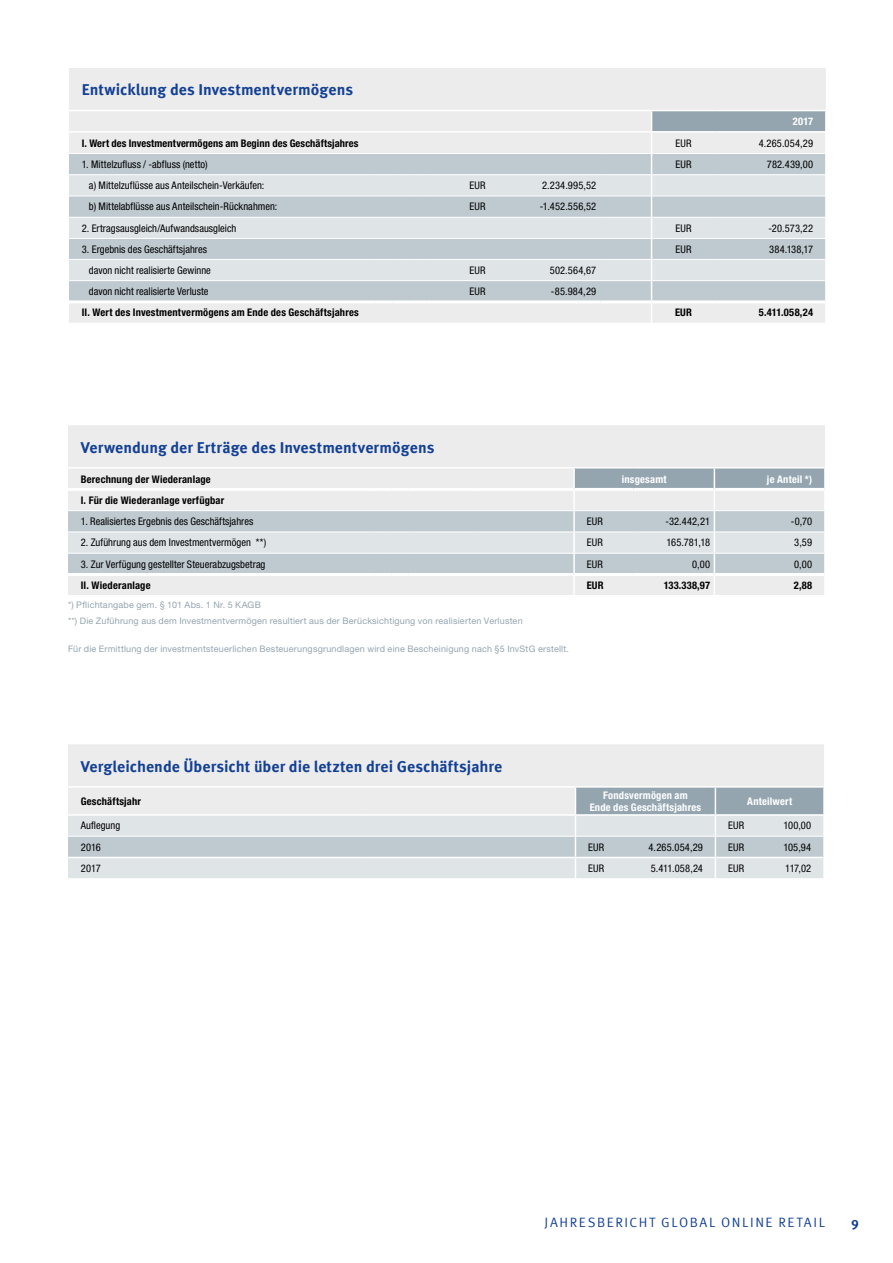
<style>
.page{position:relative;width:893px;height:1263px;background:#fff}
.page>*{position:absolute;margin:0;border:0;box-sizing:border-box;transform-origin:0 0}
.t1{font:700 15.75px "Meta Offc Pro";color:#134094}
.t2{font:13.5px "Meta Offc Pro Norm";letter-spacing:.115em;color:#134094}
.t3{font:700 13.5px "Meta Offc Pro";color:#134094}
.t4{font:condensed 10.5px "Helvetica Neue LTW1 G";letter-spacing:.005em;color:#000}
.t5{font:700 condensed 10.5px "Helvetica Neue LTW1 G";letter-spacing:.015em;color:#000}
.t6{font:700 condensed 10.5px/11.7px "Helvetica Neue LTW1 G";letter-spacing:.02em;color:#fff;text-align:center}
.t7{font:9px/15.9px "Helvetica Neue LTW1 G";letter-spacing:.025em;color:#94a5b0}
</style>
<div class="page">
<div style="left:69px;top:68px;width:757px;height:255px;background:#ececed"></div>
<div style="left:69px;top:154px;width:582px;height:146px;background:#bfc9d0"></div>
<svg style="left:69px;top:175px;width:582px;height:105px;background:#d2d9de"></svg>
<hr style="left:69px;top:153px;width:306px;height:1px;background:#fff">
<svg style="left:375px;top:153px;width:51px;height:1px"></svg>
<hr style="left:426px;top:153px;width:64px;height:1px;background:#fff">
<hr style="left:69px;top:174px;width:306px;height:1px;background:#fff">
<svg style="left:375px;top:174px;width:51px;height:1px"></svg>
<hr style="left:426px;top:174px;width:64px;height:1px;background:#fff">
<hr style="left:69px;top:196px;width:306px;height:1px;background:#fff">
<svg style="left:375px;top:196px;width:51px;height:1px"></svg>
<hr style="left:426px;top:196px;width:64px;height:1px;background:#fff">
<hr style="left:69px;top:217px;width:306px;height:1px;background:#fff">
<svg style="left:375px;top:217px;width:51px;height:1px"></svg>
<hr style="left:426px;top:217px;width:64px;height:1px;background:#fff">
<hr style="left:69px;top:238px;width:306px;height:1px;background:#fff">
<svg style="left:375px;top:238px;width:51px;height:1px"></svg>
<hr style="left:426px;top:238px;width:64px;height:1px;background:#fff">
<hr style="left:69px;top:259px;width:306px;height:1px;background:#fff">
<svg style="left:375px;top:259px;width:51px;height:1px"></svg>
<hr style="left:426px;top:259px;width:64px;height:1px;background:#fff">
<hr style="left:69px;top:280px;width:306px;height:1px;background:#fff">
<svg style="left:375px;top:280px;width:51px;height:1px"></svg>
<hr style="left:426px;top:280px;width:64px;height:1px;background:#fff">
<hr style="left:490px;top:153px;width:110px;height:1px;background:#fff">
<hr style="left:600px;top:153px;width:51px;height:1px;background:#fff">
<hr style="left:490px;top:174px;width:110px;height:1px;background:#fff">
<hr style="left:600px;top:174px;width:51px;height:1px;background:#fff">
<hr style="left:490px;top:196px;width:110px;height:1px;background:#fff">
<hr style="left:600px;top:196px;width:51px;height:1px;background:#fff">
<hr style="left:490px;top:217px;width:110px;height:1px;background:#fff">
<hr style="left:600px;top:217px;width:51px;height:1px;background:#fff">
<hr style="left:490px;top:238px;width:110px;height:1px;background:#fff">
<hr style="left:600px;top:238px;width:51px;height:1px;background:#fff">
<hr style="left:490px;top:259px;width:110px;height:1px;background:#fff">
<hr style="left:600px;top:259px;width:51px;height:1px;background:#fff">
<hr style="left:490px;top:280px;width:110px;height:1px;background:#fff">
<hr style="left:600px;top:280px;width:51px;height:1px;background:#fff">
<hr style="left:69px;top:110px;width:306px;height:1px;background:#fff">
<svg style="left:375px;top:110px;width:51px;height:1px"></svg>
<hr style="left:426px;top:110px;width:64px;height:1px;background:#fff">
<hr style="left:490px;top:110px;width:110px;height:1px;background:#fff">
<hr style="left:652px;top:110px;width:63px;height:1px;background:#fff">
<hr style="left:715px;top:110px;width:112px;height:1px;background:#fff">
<hr style="left:600px;top:110px;width:52px;height:1px;background:#fff">
<hr style="left:69px;top:131px;width:306px;height:2px;background:#fff">
<svg style="left:375px;top:131px;width:51px;height:2px"></svg>
<hr style="left:426px;top:131px;width:64px;height:2px;background:#fff">
<hr style="left:490px;top:131px;width:110px;height:2px;background:#fff">
<hr style="left:600px;top:131px;width:52px;height:2px;background:#fff">
<svg style="left:651px;top:111px;width:175px;height:212px;background:#d0d7db"></svg>
<hr style="left:69px;top:300px;width:306px;height:3px;background:#fff">
<hr style="left:375px;top:300px;width:17px;height:3px;background:#fff">
<hr style="left:392px;top:300px;width:17px;height:3px;background:#fff">
<hr style="left:409px;top:300px;width:17px;height:3px;background:#fff">
<hr style="left:426px;top:300px;width:64px;height:3px;background:#fff">
<hr style="left:490px;top:300px;width:110px;height:3px;background:#fff">
<hr style="left:600px;top:300px;width:52px;height:3px;background:#fff">
<hr style="left:652px;top:300px;width:63px;height:3px;background:#fff">
<hr style="left:715px;top:300px;width:110px;height:3px;background:#fff">
<div style="left:68px;top:425px;width:757px;height:42px;background:#ececed"></div>
<svg style="left:68px;top:468px;width:757px;height:127px;background:#d9dde1"></svg>
<div style="left:68px;top:744px;width:756px;height:42px;background:#ececed"></div>
<svg style="left:68px;top:787px;width:756px;height:91px;background:#d5dbdf"></svg>
<h1 class="t1" style="left:82px;top:78px;width:273px">Entwicklung des Investmentvermögens</h1>
<p class="t6" style="left:793px;top:115px;width:22px">2017</p>
<p class="t5" style="left:82px;top:137px;width:278px">I. Wert des Investmentvermögens am Beginn des Geschäftsjahres</p>
<p class="t4" style="left:675px;top:137px;width:18px">EUR</p>
<p class="t4" style="left:759px;top:137px;width:56px">4.265.054,29</p>
<p class="t4" style="left:82px;top:158px;width:127px">1. Mittelzufluss / -abfluss (netto)</p>
<p class="t4" style="left:675px;top:158px;width:18px">EUR</p>
<p class="t4" style="left:767px;top:158px;width:48px">782.439,00</p>
<p class="t4" style="left:89px;top:179px;width:177px">a) Mittelzuflüsse aus Anteilschein-Verkäufen:</p>
<p class="t4" style="left:469px;top:179px;width:18px">EUR</p>
<p class="t4" style="left:542px;top:179px;width:56px">2.234.995,52</p>
<p class="t4" style="left:89px;top:200px;width:190px">b) Mittelabflüsse aus Anteilschein-Rücknahmen:</p>
<p class="t4" style="left:469px;top:200px;width:18px">EUR</p>
<p class="t4" style="left:540px;top:200px;width:58px">-1.452.556,52</p>
<p class="t4" style="left:82px;top:222px;width:156px">2. Ertragsausgleich/Aufwandsausgleich</p>
<p class="t4" style="left:675px;top:222px;width:18px">EUR</p>
<p class="t4" style="left:768px;top:222px;width:46px">-20.573,22</p>
<p class="t4" style="left:82px;top:243px;width:127px">3. Ergebnis des Geschäftsjahres</p>
<p class="t4" style="left:675px;top:243px;width:18px">EUR</p>
<p class="t4" style="left:769px;top:243px;width:45px">384.138,17</p>
<p class="t4" style="left:89px;top:264px;width:123px">davon nicht realisierte Gewinne</p>
<p class="t4" style="left:470px;top:264px;width:18px">EUR</p>
<p class="t4" style="left:550px;top:264px;width:48px">502.564,67</p>
<p class="t4" style="left:89px;top:285px;width:121px">davon nicht realisierte Verluste</p>
<p class="t4" style="left:470px;top:285px;width:18px">EUR</p>
<p class="t4" style="left:551px;top:285px;width:47px">-85.984,29</p>
<p class="t5" style="left:82px;top:306px;width:279px">II. Wert des Investmentvermögens am Ende des Geschäftsjahres</p>
<p class="t5" style="left:675px;top:306px;width:18px">EUR</p>
<p class="t5" style="left:759px;top:306px;width:56px">5.411.058,24</p>
<h1 class="t1" style="left:81px;top:435px;width:355px">Verwendung der Erträge des Investmentvermögens</h1>
<p class="t5" style="left:81px;top:472px;width:132px">Berechnung der Wiederanlage</p>
<p class="t6" style="left:622px;top:473px;width:46px">insgesamt</p>
<p class="t6" style="left:767px;top:473px;width:47px">je Anteil *)</p>
<p class="t5" style="left:81px;top:494px;width:145px">I. Für die Wiederanlage verfügbar</p>
<p class="t4" style="left:81px;top:515px;width:174px">1. Realisiertes Ergebnis des Geschäftsjahres</p>
<p class="t4" style="left:587px;top:515px;width:18px">EUR</p>
<p class="t4" style="left:665px;top:515px;width:46px">-32.442,21</p>
<p class="t4" style="left:791px;top:515px;width:23px">-0,70</p>
<p class="t4" style="left:81px;top:536px;width:187px">2. Zuführung aus dem Investmentvermögen **)</p>
<p class="t4" style="left:587px;top:536px;width:18px">EUR</p>
<p class="t4" style="left:666px;top:536px;width:45px">165.781,18</p>
<p class="t4" style="left:794px;top:536px;width:19px">3,59</p>
<p class="t4" style="left:81px;top:558px;width:186px">3. Zur Verfügung gestellter Steuerabzugsbetrag</p>
<p class="t4" style="left:587px;top:558px;width:18px">EUR</p>
<p class="t4" style="left:692px;top:558px;width:19px">0,00</p>
<p class="t4" style="left:794px;top:558px;width:19px">0,00</p>
<p class="t5" style="left:81px;top:579px;width:71px">II. Wiederanlage</p>
<p class="t5" style="left:587px;top:579px;width:18px">EUR</p>
<p class="t5" style="left:664px;top:579px;width:48px">133.338,97</p>
<p class="t5" style="left:794px;top:579px;width:20px">2,88</p>
<p class="t7" style="left:68px;top:597px;width:456px">*) Pflichtangabe gem. § 101 Abs. 1 Nr. 5 KAGB<br>**) Die Zuführung aus dem Investmentvermögen resultiert aus der Berücksichtigung von realisierten Verlusten</p>
<p class="t7" style="left:68px;top:641px;width:502px">Für die Ermittlung der investmentsteuerlichen Besteuerungsgrundlagen wird eine Bescheinigung nach §5 InvStG erstellt.</p>
<h1 class="t1" style="left:81px;top:754px;width:423px">Vergleichende Übersicht über die letzten drei Geschäftsjahre</h1>
<p class="t5" style="left:81px;top:795px;width:62px">Geschäftsjahr</p>
<p class="t6" style="left:590px;top:789px;width:113px">Fondsvermögen am<br>Ende des Geschäftsjahres</p>
<p class="t6" style="left:747px;top:795px;width:46px">Anteilwert</p>
<p class="t4" style="left:81px;top:819px;width:41px">Auflegung</p>
<p class="t4" style="left:728px;top:819px;width:18px">EUR</p>
<p class="t4" style="left:783px;top:819px;width:29px">100,00</p>
<p class="t4" style="left:81px;top:841px;width:22px">2016</p>
<p class="t4" style="left:588px;top:841px;width:18px">EUR</p>
<p class="t4" style="left:649px;top:841px;width:56px">4.265.054,29</p>
<p class="t4" style="left:728px;top:841px;width:18px">EUR</p>
<p class="t4" style="left:783px;top:841px;width:29px">105,94</p>
<p class="t4" style="left:81px;top:862px;width:21px">2017</p>
<p class="t4" style="left:588px;top:862px;width:18px">EUR</p>
<p class="t4" style="left:651px;top:862px;width:54px">5.411.058,24</p>
<p class="t4" style="left:728px;top:862px;width:18px">EUR</p>
<p class="t4" style="left:785px;top:862px;width:28px">117,02</p>
<p class="t2" style="left:545px;top:1211px;width:145px">JAHRESBERICHT GLOBA</p>
<p class="t2" style="left:709px;top:1211px;width:78px">L ONLINE RETAI</p>
<p class="t2" style="left:819px;top:1211px;width:8px">L</p>
<p class="t3" style="left:851px;top:1214px;width:9px">9</p>
</div>
